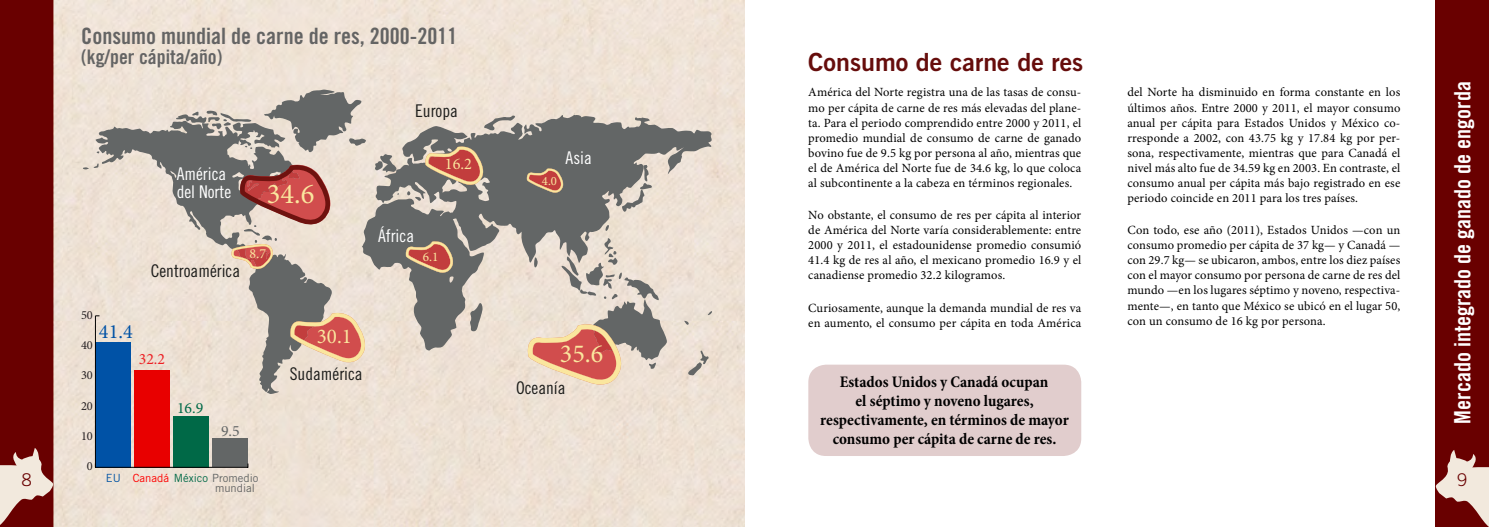
<style>
.page{position:relative;width:1489px;height:527px;background:#fff}
.page>*{position:absolute;margin:0;border:0;box-sizing:border-box;transform-origin:0 0}
.t1{font:28.5px "Minion Pro";color:#fae69e}
.t2{font:26px "Minion Pro";color:#fae69e}
.t3{font:25px "Trade Gothic LT Std Bd 2";color:#660d0c}
.t4{font:22.5px "Trade Gothic LT Std Bd Cn 20";color:#646464}
.t5{font:22.5px "Trade Gothic LT Std Bd Cn 20";color:#fff}
.t6{font:21px "Minion Pro";color:#fae69e}
.t7{font:20.25px "Minion Pro";color:#0052a6}
.t8{font:20px "Trade Gothic LT Std Bd Cn 20";color:#646464}
.t9{font:17.5px "Trade Gothic LT Std Cn 18";color:#1d1d1b}
.t10{font:17.5px/17.5px "Trade Gothic LT Std Cn 18";color:#fff}
.t11{font:300 17.5px "Trade Gothic LT Std";color:#690000}
.t12{font:700 condensed 16.25px/18.8px "Minion Pro";color:#000;text-align:center}
.t13{font:16.25px "Minion Pro";color:#fae69e}
.t14{font:15.75px "Minion Pro";color:#ed1f24}
.t15{font:15.75px "Minion Pro";color:#006947}
.t16{font:15.75px "Minion Pro";color:#636666}
.t17{font:13.88px "Minion Pro";color:#fae69e}
.t18{font:13.12px "Minion Pro";color:#fae69e}
.t19{font:12.62px "Minion Pro";color:#fae69e}
.t20{font:12.5px/15px "Minion Pro";letter-spacing:.01em;color:#000;text-align:justify}
.t21{font:12.38px "Minion Pro";color:#241f21}
.t22{font:11.25px "Trade Gothic LT Std";color:#636666}
.t23{font:11.25px "Trade Gothic LT Std";color:#646464}
.s1{color:#0354a3}
.s2{color:#f00}
.s3{color:#006947}
</style>
<div class="page">
<div style="left:0;top:0;width:53px;height:526px;background:#690000"></div>
<div style="left:1435px;top:0;width:53px;height:526px;background:#690000"></div>
<div style="left:808px;top:364px;width:273px;height:91px;background:#e1cdcd;border-radius:18px"></div>
<svg style="left:0;top:448px;width:53px;height:76px"></svg>
<svg style="left:1435px;top:450px;width:53px;height:76px"></svg>
<div style="left:53px;top:0;width:691px;height:526px;background:#eee2d5"></div>
<svg style="left:83px;top:163px;width:12px;height:6px"></svg>
<svg style="left:95px;top:121px;width:237px;height:272px;background:#ddd3c8"></svg>
<svg style="left:515px;top:112px;width:197px;height:151px;background:#a19d97"></svg>
<svg style="left:621px;top:164px;width:31px;height:47px"></svg>
<svg style="left:604px;top:224px;width:6px;height:7px"></svg>
<svg style="left:687px;top:349px;width:22px;height:26px"></svg>
<svg style="left:707px;top:310px;width:6px;height:5px"></svg>
<svg style="left:683px;top:320px;width:5px;height:5px"></svg>
<svg style="left:527px;top:167px;width:36px;height:26px"></svg>
<svg style="left:527px;top:238px;width:140px;height:147px;background:#d0b7ab"></svg>
<svg style="left:176px;top:89px;width:339px;height:274px;background:#b9a9a0"></svg>
<div style="left:96px;top:341px;width:35px;height:126px;background:#0052a6"></div>
<div style="left:134px;top:369px;width:35px;height:98px;background:#e80000"></div>
<div style="left:173px;top:415px;width:35px;height:52px;background:#006947"></div>
<div style="left:212px;top:438px;width:35px;height:29px;background:#636666"></div>
<hr style="left:95px;top:466px;width:153px;height:1px;background:#000">
<hr style="left:95px;top:315px;width:1px;height:152px;background:#000">
<h3 class="t4" style="left:81px;top:22px;width:377px">Consumo mundial de carne de res, 2000-2011</h3>
<h3 class="t8" style="left:81px;top:44px;width:143px">(kg/per cápita/año)</h3>
<h3 class="t10" style="left:177px;top:165px;width:56px">América del Norte</h3>
<h1 class="t1" style="left:267px;top:175px;width:49px">34.6</h1>
<h3 class="t9" style="left:151px;top:260px;width:91px">Centroamérica</h3>
<p class="t17" style="left:249px;top:244px;width:18px">8.7</p>
<p class="t21" style="left:81px;top:306px;width:13px">50</p>
<h3 class="t7" style="left:99px;top:317px;width:35px">41.4</h3>
<p class="t21" style="left:81px;top:336px;width:13px">40</p>
<p class="t21" style="left:81px;top:366px;width:13px">30</p>
<p class="t21" style="left:81px;top:397px;width:13px">20</p>
<p class="t21" style="left:81px;top:427px;width:13px">10</p>
<p class="t21" style="left:87px;top:457px;width:7px">0</p>
<p class="t14" style="left:139px;top:348px;width:28px">32.2</p>
<p class="t15" style="left:177px;top:397px;width:28px">16.9</p>
<p class="t16" style="left:221px;top:420px;width:20px">9.5</p>
<h3 class="t6" style="left:317px;top:322px;width:36px">30.1</h3>
<h3 class="t9" style="left:290px;top:363px;width:74px">Sudamérica</h3>
<h3 class="t9" style="left:415px;top:100px;width:44px">Europa</h3>
<h3 class="t13" style="left:445px;top:153px;width:29px">16.2</h3>
<h3 class="t10" style="left:378px;top:226px;width:37px">África</h3>
<p class="t18" style="left:423px;top:247px;width:17px">6.1</p>
<p class="t19" style="left:542px;top:172px;width:17px">4.0</p>
<h3 class="t10" style="left:565px;top:148px;width:28px">Asia</h3>
<h2 class="t2" style="left:560px;top:336px;width:45px">35.6</h2>
<h3 class="t9" style="left:516px;top:377px;width:51px">Oceanía</h3>
<h3 class="t3" style="left:808px;top:46px;width:276px">Consumo de carne de res</h3>
<p class="t20" style="left:808px;top:85px;width:274px">América del Norte registra una de las tasas de consu&shy;mo per cápita de carne de res más elevadas del plane&shy;ta. Para el periodo comprendido entre 2000 y 2011, el promedio mundial de consumo de carne de ganado bovino fue de 9.5 kg por persona al año, mientras que el de América del Norte fue de 34.6 kg, lo que coloca al subcontinente a la cabeza en términos regionales.</p>
<p class="t20" style="left:808px;top:208px;width:274px">No obstante, el consumo de res per cápita al interior de América del Norte varía considerablemente: entre 2000 y 2011, el estadounidense promedio consumió 41.4 kg de res al año, el mexicano promedio 16.9 y el canadiense promedio 32.2 kilogramos.</p>
<p class="t20" style="left:808px;top:300px;width:274px">Curiosamente, aunque la demanda mundial de res va en aumento, el consumo per cápita en toda América</p>
<h3 class="t12" style="left:820px;top:372px;width:250px">Estados Unidos y Canadá ocupan<br>el séptimo y noveno lugares, respectivamente, en términos de mayor consumo per cápita de carne de res.</h3>
<p class="t20" style="left:1127px;top:85px;width:274px">del Norte ha disminuido en forma constante en los últimos años. Entre 2000 y 2011, el mayor consumo anual per cápita para Estados Unidos y México co&shy;rresponde a 2002, con 43.75 kg y 17.84 kg por per&shy;sona, respectivamente, mientras que para Canadá el nivel más alto fue de 34.59 kg en 2003. En contraste, el consumo anual per cápita más bajo registrado en ese periodo coincide en 2011 para los tres países.</p>
<p class="t20" style="left:1127px;top:223px;width:274px">Con todo, ese año (2011), Estados Unidos —con un consumo promedio per cápita de 37 kg— y Canadá — con 29.7 kg— se ubicaron, ambos, entre los diez países con el mayor consumo por persona de carne de res del mundo —en los lugares séptimo y noveno, respectiva&shy;mente—, en tanto que México se ubicó en el lugar 50, con un consumo de 16 kg por persona.</p>
<h3 class="t5" style="left:1448px;top:423px;width:344px;rotate:-90deg">Mercado integrado de ganado de engorda</h3>
<p class="t22" style="left:106px;top:470px;width:154px"><span class="s1">EU</span> <span class="s2">Canadá</span> <span class="s3">México</span> Promedio</p>
<h3 class="t11" style="left:22px;top:469px;width:11px">8</h3>
<h3 class="t11" style="left:1457px;top:469px;width:11px">9</h3>
<p class="t23" style="left:215px;top:480px;width:42px">mundial</p>
</div>
